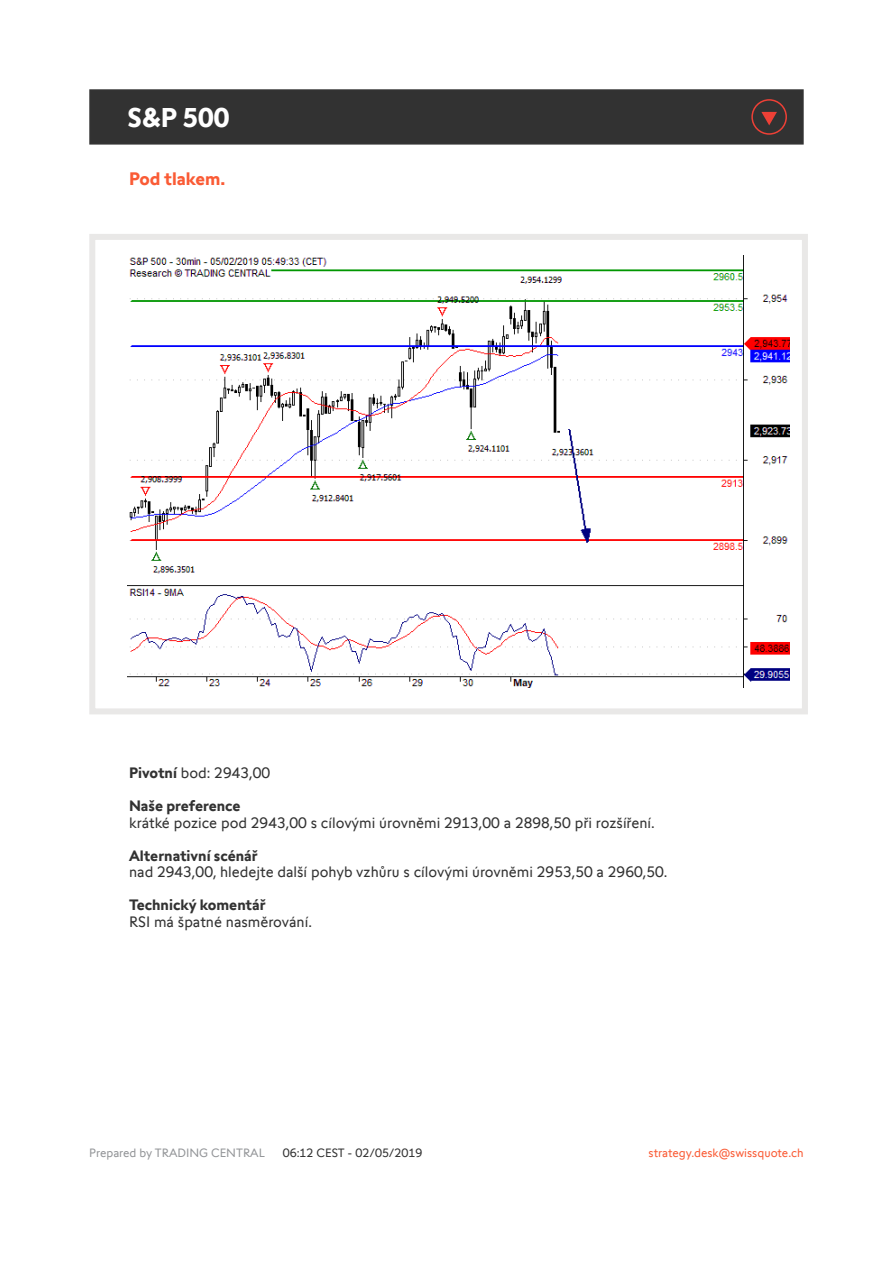
<style>
.page{position:relative;width:893px;height:1263px;background:#fff}
.page>*{position:absolute;margin:0;border:0;box-sizing:border-box;transform-origin:0 0}
.t1{font:700 27px "Swissquote CT";color:#fff}
.t2{font:700 18px "Swissquote CT";color:#fa5b35}
.t3{font:15px "Swissquote CT";color:#323232}
.t4{font:700 15px "Swissquote CT";color:#323232}
.t5{font:12px "Swissquote CT";color:#fa5b35}
.t6{font:12px "Swissquote CT";color:#939598}
.t7{font:12px "Swissquote CT";color:#323232}
.s1{font-weight:700}
</style>
<div class="page">
<div style="left:89px;top:234px;width:719px;height:480px;border:6px solid #e9e8e7"></div>
<div style="left:89px;top:89px;width:715px;height:56px;background:#323232;border:2px solid #323232"></div>
<img style="left:128px;top:255px;width:661px;height:432px">
<svg style="left:751px;top:99px;width:36px;height:36px"></svg>
<h1 class="t1" style="left:128px;top:101px;width:103px">S&amp;P 500</h1>
<p class="t2" style="left:129px;top:168px;width:98px">Pod tlakem.</p>
<p class="t3" style="left:129px;top:764px;width:143px"><span class="s1">Pivotní</span> bod: 2943,00</p>
<p class="t4" style="left:129px;top:797px;width:113px">Naše preference</p>
<p class="t3" style="left:129px;top:814px;width:527px">krátké pozice pod 2943,00 s cílovými úrovněmi 2913,00 a 2898,50 při rozšíření.</p>
<p class="t4" style="left:129px;top:846px;width:130px">Alternativní scénář</p>
<p class="t3" style="left:129px;top:863px;width:540px">nad 2943,00, hledejte další pohyb vzhůru s cílovými úrovněmi 2953,50 a 2960,50.</p>
<p class="t4" style="left:129px;top:896px;width:138px">Technický komentář</p>
<p class="t3" style="left:129px;top:913px;width:184px">RSI má špatné nasměrování.</p>
<p class="t6" style="left:89px;top:1145px;width:177px">Prepared by TRADING CENTRAL</p>
<p class="t7" style="left:283px;top:1145px;width:141px">06:12 CEST - 02/05/2019</p>
<p class="t5" style="left:649px;top:1145px;width:157px">strategy.desk@swissquote.ch</p>
</div>
